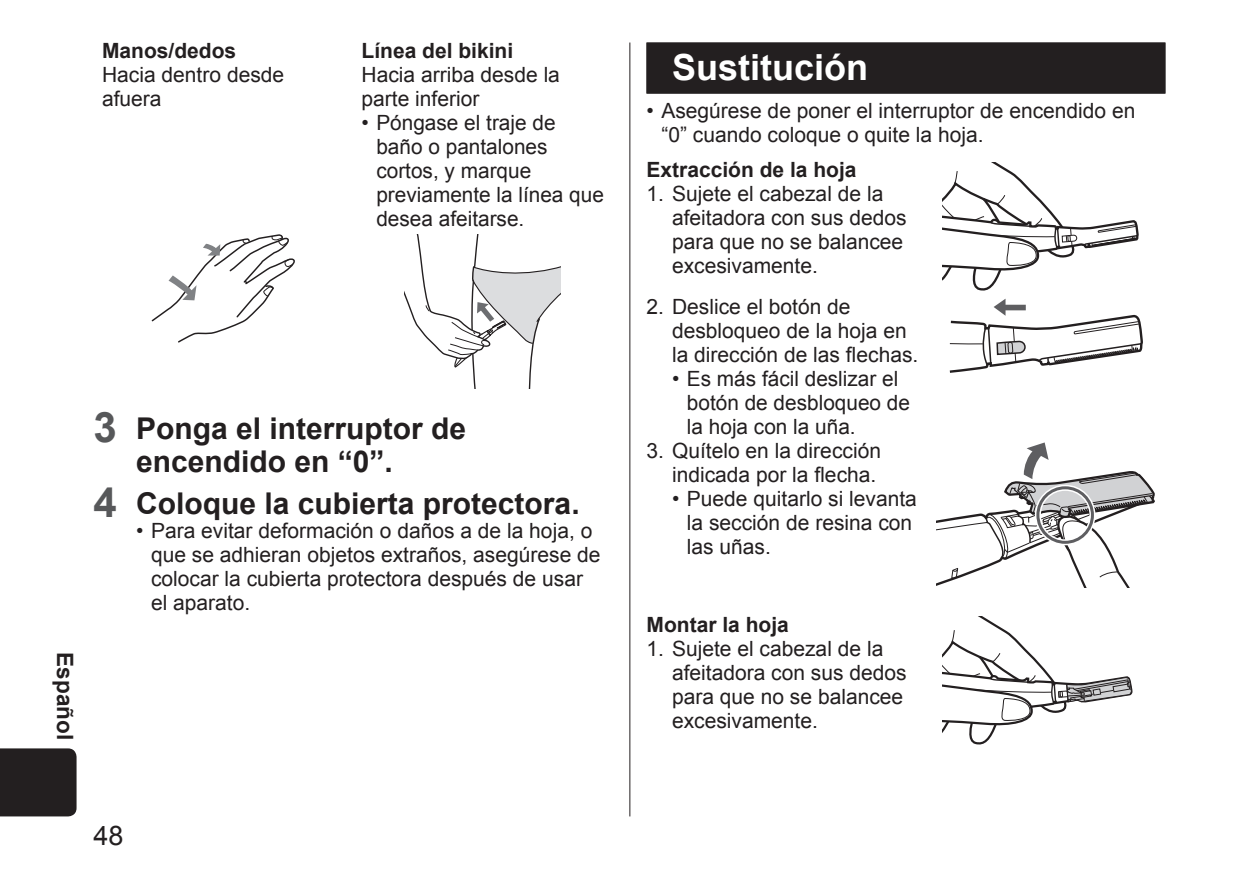
<style>
.page{position:relative;width:1259px;height:893px;background:#fff}
.page>*{position:absolute;margin:0;border:0;box-sizing:border-box;transform-origin:0 0}
.t1{font:700 36px "Arial";color:#fff}
.t2{font:700 30px/33px "Arial";color:#231f20}
.t3{font:27px "Arial";color:#231f20}
.t4{font:700 22.5px "Arial";color:#231f20}
.t5{font:21px/24px "Arial";color:#231f20}
.t6{font:700 21px "Arial";color:#231f20}
.s1{font-size:42px;color:#57585a}
</style>
<div class="page">
<div style="left:0;top:748px;width:77px;height:68px;background:#231f20"></div>
<hr style="left:629px;top:43px;width:1px;height:773px;background:#231f20">
<svg style="left:152px;top:234px;width:143px;height:109px"></svg>
<svg style="left:405px;top:234px;width:155px;height:154px"></svg>
<div style="left:646px;top:43px;width:519px;height:51px;background:#231f20"></div>
<svg style="left:943px;top:162px;width:196px;height:128px"></svg>
<svg style="left:949px;top:299px;width:194px;height:74px"></svg>
<svg style="left:936px;top:442px;width:219px;height:146px"></svg>
<svg style="left:943px;top:617px;width:190px;height:128px"></svg>
<p class="t6" style="left:102px;top:36px;width:136px">Manos/dedos</p>
<p class="t5" style="left:102px;top:63px;width:184px">Hacia dentro desde afuera</p>
<p class="t6" style="left:361px;top:36px;width:153px">Línea del bikini</p>
<p class="t5" style="left:361px;top:63px;width:200px">Hacia arriba desde la parte inferior</p>
<p class="t5" style="left:376px;top:111px;width:229px;text-indent:-15px">• Póngase el traje de baño o pantalones cortos, y marque previamente la línea que desea afeitarse.</p>
<p class="t4" style="left:80px;top:652px;width:89px;rotate:90deg">Español</p>
<h2 class="t2" style="left:136px;top:413px;width:332px;text-indent:-43px"><span class="s1">3</span> Ponga el interruptor de encendido en “0”.</h2>
<h2 class="t2" style="left:94px;top:488px;width:487px"><span class="s1">4</span> Coloque la cubierta protectora.</h2>
<p class="t5" style="left:151px;top:519px;width:451px;text-indent:-15px">• Para evitar deformación o daños a de la hoja, o que se adhieran objetos extraños, asegúrese de colocar la cubierta protectora después de usar el aparato.</p>
<p class="t3" style="left:94px;top:818px;width:32px">48</p>
<h1 class="t1" style="left:672px;top:43px;width:198px">Sustitución</h1>
<p class="t5" style="left:661px;top:98px;width:475px;text-indent:-15px">• Asegúrese de poner el interruptor de encendido en “0” cuando coloque o quite la hoja.</p>
<p class="t6" style="left:646px;top:156px;width:212px">Extracción de la hoja</p>
<p class="t5" style="left:672px;top:182px;width:236px;text-indent:-26px">1. Sujete el cabezal de la afeitadora con sus dedos para que no se balancee excesivamente.</p>
<p class="t5" style="left:672px;top:295px;width:248px;text-indent:-26px">2. Deslice el botón de desbloqueo de la hoja en la dirección de las flechas.</p>
<p class="t5" style="left:687px;top:367px;width:225px;text-indent:-15px">• Es más fácil deslizar el botón de desbloqueo de la hoja con la uña.</p>
<p class="t5" style="left:646px;top:439px;width:236px;text-align:right">3. Quítelo en la dirección indicada por la flecha.</p>
<p class="t5" style="left:687px;top:487px;width:231px;text-indent:-15px">• Puede quitarlo si levanta la sección de resina con las uñas.</p>
<p class="t6" style="left:646px;top:611px;width:144px">Montar la hoja</p>
<p class="t5" style="left:672px;top:637px;width:236px;text-indent:-26px">1. Sujete el cabezal de la afeitadora con sus dedos para que no se balancee excesivamente.</p>
</div>
